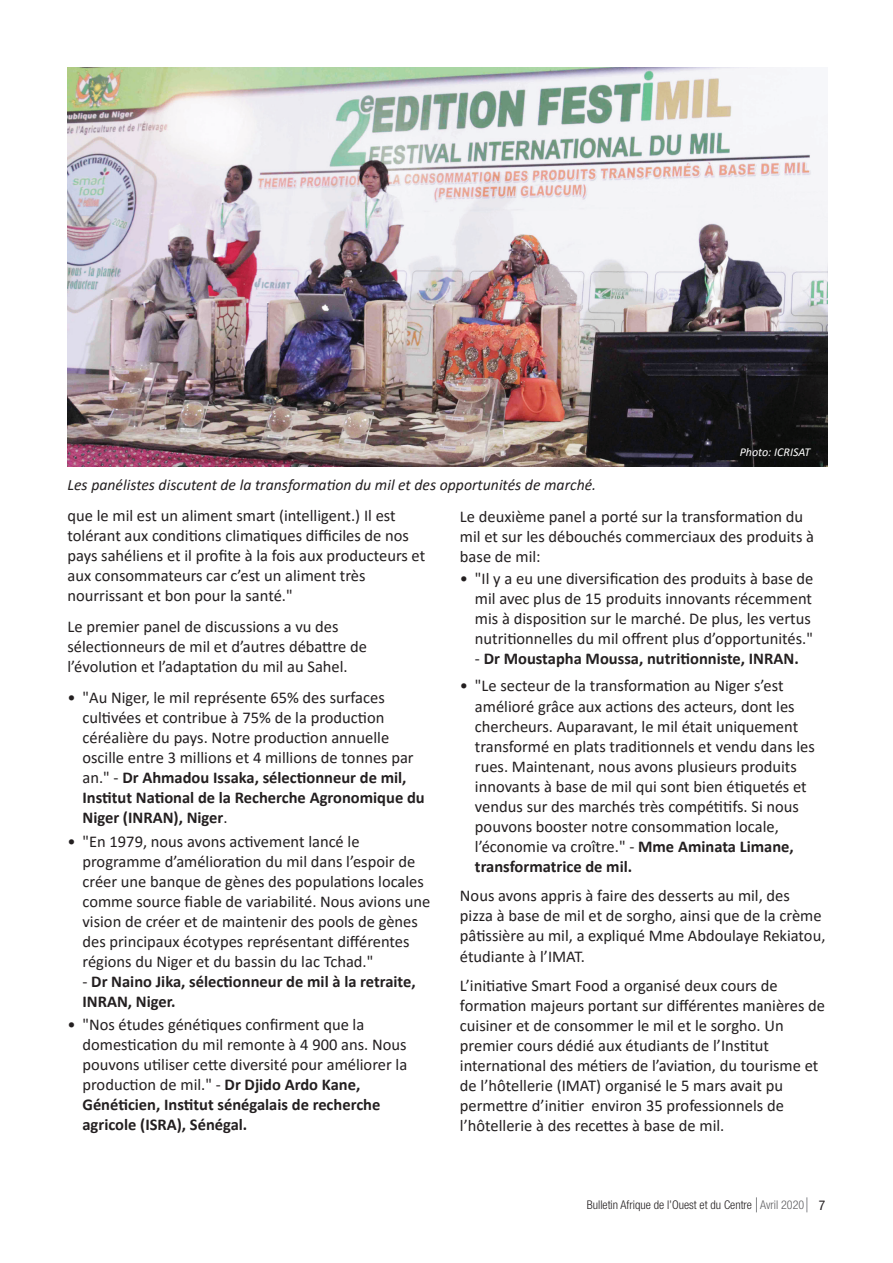
<style>
.page{position:relative;width:893px;height:1263px;background:#fff}
.page>*{position:absolute;margin:0;border:0;box-sizing:border-box;transform-origin:0 0}
.t1{font:16.5px/20.1px "Calibri";color:#231f20}
.t2{font:700 16.5px/20px "Calibri";color:#231f20}
.t3{font:italic 15.75px "Calibri";color:#231f20}
.t4{font:300 condensed 12px "Helvetica Neue LT Std";color:#231f20}
.t5{font:italic 12px "Calibri";color:#fff}
.s1{font-weight:700}
.s2{font-weight:400}
.s3{color:#5f5f62}
.s4{font-weight:400;font-size:13.5px}
</style>
<div class="page">
<svg style="left:756px;top:1197px;width:1px;height:15px"></svg>
<svg style="left:806px;top:1197px;width:1px;height:15px"></svg>
<img style="left:68px;top:68px;width:760px;height:399px">
<p class="t3" style="left:68px;top:473px;width:530px">Les panélistes discutent de la transformation du mil et des opportunités de marché.</p>
<p class="t5" style="left:740px;top:444px;width:72px">Photo: ICRISAT</p>
<p class="t1" style="left:68px;top:505px;width:359px">que le mil est un aliment smart (intelligent.) Il est tolérant aux conditions climatiques difficiles de nos pays sahéliens et il profite à la fois aux producteurs et aux consommateurs car c’est un aliment très nourrissant et bon pour la santé."</p>
<p class="t1" style="left:68px;top:616px;width:301px">Le premier panel de discussions a vu des sélectionneurs de mil et d’autres débattre de l’évolution et l’adaptation du mil au Sahel.</p>
<p class="t1" style="left:82px;top:687px;width:344px;text-indent:-15px">• "Au Niger, le mil représente 65% des surfaces cultivées et contribue à 75% de la production céréalière du pays. Notre production annuelle oscille entre 3 millions et 4 millions de tonnes par an." - <span class="s1">Dr Ahmadou Issaka, sélectionneur de mil, Institut National de la Recherche Agronomique du Niger (INRAN), Niger</span>.</p>
<p class="t1" style="left:82px;top:831px;width:349px;text-indent:-15px">• "En 1979, nous avons activement lancé le programme d’amélioration du mil dans l’espoir de créer une banque de gènes des populations locales comme source fiable de variabilité. Nous avions une vision de créer et de maintenir des pools de gènes des principaux écotypes représentant différentes régions du Niger et du bassin du lac Tchad."</p>
<p class="t2" style="left:82px;top:970px;width:335px"><span class="s2">-</span> Dr Naino Jika, sélectionneur de mil à la retraite,<br>INRAN, Niger.</p>
<p class="t1" style="left:82px;top:1014px;width:326px;text-indent:-15px">• "Nos études génétiques confirment que la domestication du mil remonte à 4 900 ans. Nous pouvons utiliser cette diversité pour améliorer la production de mil." - <span class="s1">Dr Djido Ardo Kane, Généticien, Institut sénégalais de recherche agricole (ISRA), Sénégal.</span></p>
<p class="t1" style="left:460px;top:505px;width:356px">Le deuxième panel a porté sur la transformation du mil et sur les débouchés commerciaux des produits à base de mil:</p>
<p class="t1" style="left:475px;top:568px;width:340px;text-indent:-15px">• "Il y a eu une diversification des produits à base de mil avec plus de 15 produits innovants récemment mis à disposition sur le marché. De plus, les vertus nutritionnelles du mil offrent plus d’opportunités."</p>
<p class="t2" style="left:475px;top:648px;width:325px"><span class="s2">-</span> Dr Moustapha Moussa, nutritionniste, INRAN.</p>
<p class="t1" style="left:475px;top:675px;width:341px;text-indent:-15px">• "Le secteur de la transformation au Niger s’est amélioré grâce aux actions des acteurs, dont les chercheurs. Auparavant, le mil était uniquement transformé en plats traditionnels et vendu dans les rues. Maintenant, nous avons plusieurs produits innovants à base de mil qui sont bien étiquetés et vendus sur des marchés très compétitifs. Si nous pouvons booster notre consommation locale, l’économie va croître." - <span class="s1">Mme Aminata Limane, transformatrice de mil.</span></p>
<p class="t1" style="left:460px;top:885px;width:367px">Nous avons appris à faire des desserts au mil, des pizza à base de mil et de sorgho, ainsi que de la crème pâtissière au mil, a expliqué Mme Abdoulaye Rekiatou, étudiante à l’IMAT.</p>
<p class="t1" style="left:460px;top:975px;width:367px">L’initiative Smart Food a organisé deux cours de formation majeurs portant sur différentes manières de cuisiner et de consommer le mil et le sorgho. Un premier cours dédié aux étudiants de l’Institut international des métiers de l’aviation, du tourisme et de l’hôtellerie (IMAT) organisé le 5 mars avait pu permettre d’initier environ 35 professionnels de l’hôtellerie à des recettes à base de mil.</p>
<p class="t4" style="left:587px;top:1198px;width:240px">Bulletin Afrique de l’Ouest et du Centre <span class="s3">Avril 2020</span> <span class="s4">7</span></p>
</div>
